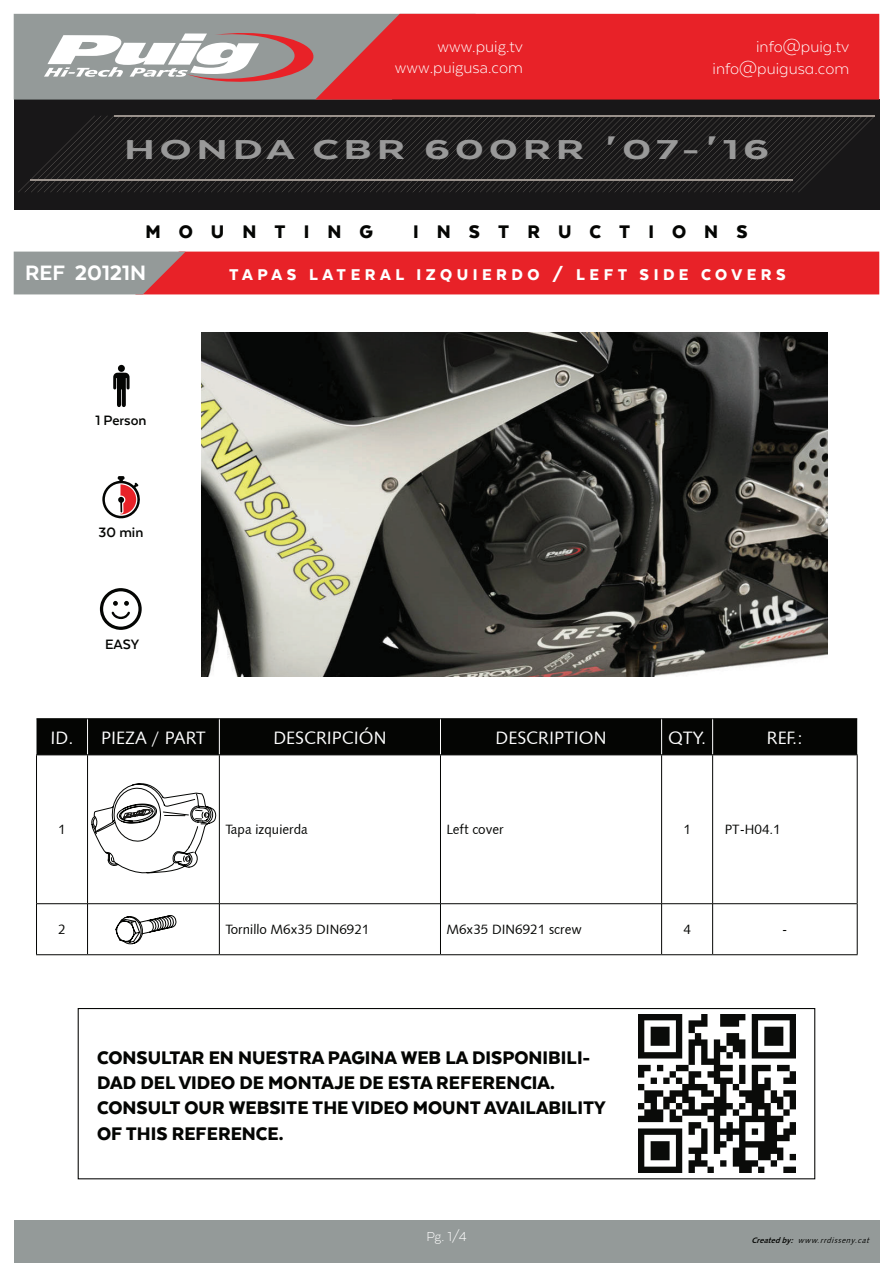
<style>
.page{position:relative;width:893px;height:1263px;background:#fff}
.page>*{position:absolute;margin:0;border:0;box-sizing:border-box;transform-origin:0 0}
.t1{font:800 31.5px "Texta";letter-spacing:.1em;color:#999;scale:1.5 1}
.t2{font:800 24px "Texta";color:#fff}
.t3{font:900 21px/25.2px "Texta";color:#040503}
.t4{font:900 21px "Texta";letter-spacing:.86em;color:#040503}
.t5{font:18px "Humanist 531 BT Roman A";color:#fff}
.t6{font:900 18px "Texta";letter-spacing:.25em;color:#fff}
.t7{font:300 18px/21.6px "Texta Alt";color:#fff;text-align:right}
.t8{font:300 18px/21.6px "Texta";color:#fff;text-align:right}
.t9{font:700 15.6px "Texta Alt";color:#040503}
.t10{font:300 15px "Texta";color:#fff}
.t11{font:13.5px "Humanist 531 BT Roman A";color:#040503}
.t12{font:italic 7.8px "Humanist 531 BT Roman A";color:#040503}
.s1{font-family:"Humanist 531 BT Bold A";font-weight:400}
.s2{font-family:"Humanist 531 BT Bold A"}
</style>
<div class="page">
<div style="left:37px;top:719px;width:820px;height:35px;background:#040503"></div>
<hr style="left:87px;top:719px;width:1px;height:35px;background:#fff">
<hr style="left:219px;top:719px;width:1px;height:35px;background:#fff">
<hr style="left:440px;top:719px;width:1px;height:35px;background:#fff">
<hr style="left:661px;top:719px;width:1px;height:35px;background:#fff">
<hr style="left:712px;top:719px;width:1px;height:35px;background:#fff">
<hr style="left:37px;top:718px;width:51px;height:1px;background:#040503">
<hr style="left:88px;top:718px;width:131px;height:1px;background:#040503">
<hr style="left:219px;top:718px;width:221px;height:1px;background:#040503">
<hr style="left:440px;top:718px;width:222px;height:1px;background:#040503">
<hr style="left:662px;top:718px;width:51px;height:1px;background:#040503">
<hr style="left:713px;top:718px;width:144px;height:1px;background:#040503">
<hr style="left:36px;top:754px;width:52px;height:1px;background:#040503">
<hr style="left:88px;top:754px;width:131px;height:1px;background:#040503">
<hr style="left:219px;top:754px;width:221px;height:1px;background:#040503">
<hr style="left:440px;top:754px;width:222px;height:1px;background:#040503">
<hr style="left:662px;top:754px;width:51px;height:1px;background:#040503">
<hr style="left:713px;top:754px;width:145px;height:1px;background:#040503">
<hr style="left:87px;top:755px;width:1px;height:148px;background:#040503">
<hr style="left:219px;top:755px;width:1px;height:148px;background:#040503">
<hr style="left:440px;top:755px;width:1px;height:148px;background:#040503">
<hr style="left:661px;top:755px;width:1px;height:148px;background:#040503">
<hr style="left:712px;top:755px;width:1px;height:148px;background:#040503">
<hr style="left:87px;top:904px;width:1px;height:50px;background:#040503">
<hr style="left:219px;top:904px;width:1px;height:50px;background:#040503">
<hr style="left:440px;top:904px;width:1px;height:50px;background:#040503">
<hr style="left:661px;top:904px;width:1px;height:50px;background:#040503">
<hr style="left:712px;top:904px;width:1px;height:50px;background:#040503">
<hr style="left:37px;top:903px;width:51px;height:1px;background:#040503">
<hr style="left:88px;top:903px;width:131px;height:1px;background:#040503">
<hr style="left:219px;top:903px;width:221px;height:1px;background:#040503">
<hr style="left:440px;top:903px;width:222px;height:1px;background:#040503">
<hr style="left:662px;top:903px;width:51px;height:1px;background:#040503">
<hr style="left:713px;top:903px;width:144px;height:1px;background:#040503">
<hr style="left:36px;top:755px;width:1px;height:149px;background:#040503">
<hr style="left:36px;top:904px;width:1px;height:50px;background:#040503">
<hr style="left:36px;top:954px;width:52px;height:1px;background:#040503">
<hr style="left:88px;top:954px;width:131px;height:1px;background:#040503">
<hr style="left:219px;top:954px;width:221px;height:1px;background:#040503">
<hr style="left:440px;top:954px;width:222px;height:1px;background:#040503">
<hr style="left:662px;top:954px;width:51px;height:1px;background:#040503">
<hr style="left:713px;top:954px;width:145px;height:1px;background:#040503">
<hr style="left:857px;top:755px;width:1px;height:149px;background:#040503">
<hr style="left:857px;top:904px;width:1px;height:50px;background:#040503">
<svg style="left:115px;top:915px;width:61px;height:29px"></svg>
<svg style="left:91px;top:783px;width:126px;height:91px"></svg>
<div style="left:78px;top:1008px;width:737px;height:171px;border:1px solid #040503"></div>
<img style="left:638px;top:1015px;width:158px;height:157px">
<div style="left:14px;top:99px;width:865px;height:110px;background:#181718"></div>
<hr style="left:114px;top:115px;width:761px;height:1px;background:#99918b">
<svg style="left:18px;top:116px;width:857px;height:76px"></svg>
<div style="left:476px;top:14px;width:403px;height:86px;background:#e82228"></div>
<svg style="left:14px;top:14px;width:462px;height:86px;background:#b88485"></svg>
<div style="left:14px;top:1220px;width:865px;height:43px;background:#949a99"></div>
<svg style="left:14px;top:252px;width:865px;height:42px;background:#d9363b"></svg>
<img style="left:202px;top:332px;width:625px;height:344px">
<svg style="left:113px;top:365px;width:17px;height:42px"></svg>
<svg style="left:102px;top:476px;width:38px;height:42px"></svg>
<svg style="left:100px;top:588px;width:42px;height:42px"></svg>
<p class="t8" style="left:395px;top:35px;width:130px">www.puig.tv www.puigusa.com</p>
<p class="t7" style="left:712px;top:36px;width:138px">info@puig.tv info@puigusa.com</p>
<h1 class="t1" style="left:124px;top:133px;width:432px">HONDA CBR 600RR <span class="s1">’</span>07-<span class="s1">’</span>16</h1>
<p class="t4" style="left:145px;top:221px;width:229px">MOUNTING</p>
<p class="t4" style="left:413px;top:221px;width:336px">INSTRUCTIONS</p>
<p class="t2" style="left:25px;top:260px;width:122px">REF 20121N</p>
<p class="t6" style="left:229px;top:265px;width:558px">TAPAS LATERAL IZQUIERDO / LEFT SIDE COVERS</p>
<p class="t9" style="left:95px;top:413px;width:53px">1 Person</p>
<p class="t9" style="left:99px;top:525px;width:46px">30 min</p>
<p class="t9" style="left:105px;top:636px;width:35px">EASY</p>
<p class="t5" style="left:51px;top:726px;width:157px">ID. PIEZA / PART</p>
<p class="t5" style="left:273px;top:726px;width:115px">DESCRIPCIÓN</p>
<p class="t5" style="left:495px;top:726px;width:113px">DESCRIPTION</p>
<p class="t5" style="left:668px;top:726px;width:39px">QTY.</p>
<p class="t5" style="left:767px;top:726px;width:38px">REF.:</p>
<p class="t11" style="left:58px;top:821px;width:9px">1</p>
<p class="t11" style="left:225px;top:821px;width:84px">Tapa izquierda</p>
<p class="t11" style="left:446px;top:821px;width:59px">Left cover</p>
<p class="t11" style="left:683px;top:821px;width:9px">1</p>
<p class="t11" style="left:725px;top:821px;width:57px">PT-H04.1</p>
<p class="t11" style="left:58px;top:921px;width:9px">2</p>
<p class="t11" style="left:225px;top:921px;width:146px">Tornillo M6x35 DIN6921</p>
<p class="t11" style="left:446px;top:921px;width:137px">M6x35 DIN6921 screw</p>
<p class="t11" style="left:683px;top:921px;width:9px">4</p>
<p class="t11" style="left:782px;top:921px;width:7px">-</p>
<p class="t3" style="left:97px;top:1045px;width:510px">CONSULTAR EN NUESTRA PAGINA WEB LA DISPONIBILI-DAD DEL VIDEO DE MONTAJE DE ESTA REFERENCIA.<br>CONSULT OUR WEBSITE THE VIDEO MOUNT AVAILABILITY OF THIS REFERENCE.</p>
<p class="t10" style="left:426px;top:1228px;width:42px">Pg. 1/4</p>
<p class="t12" style="left:751px;top:1235px;width:122px"><span class="s2">Createdby:</span> www.rrdisseny.cat</p>
</div>
